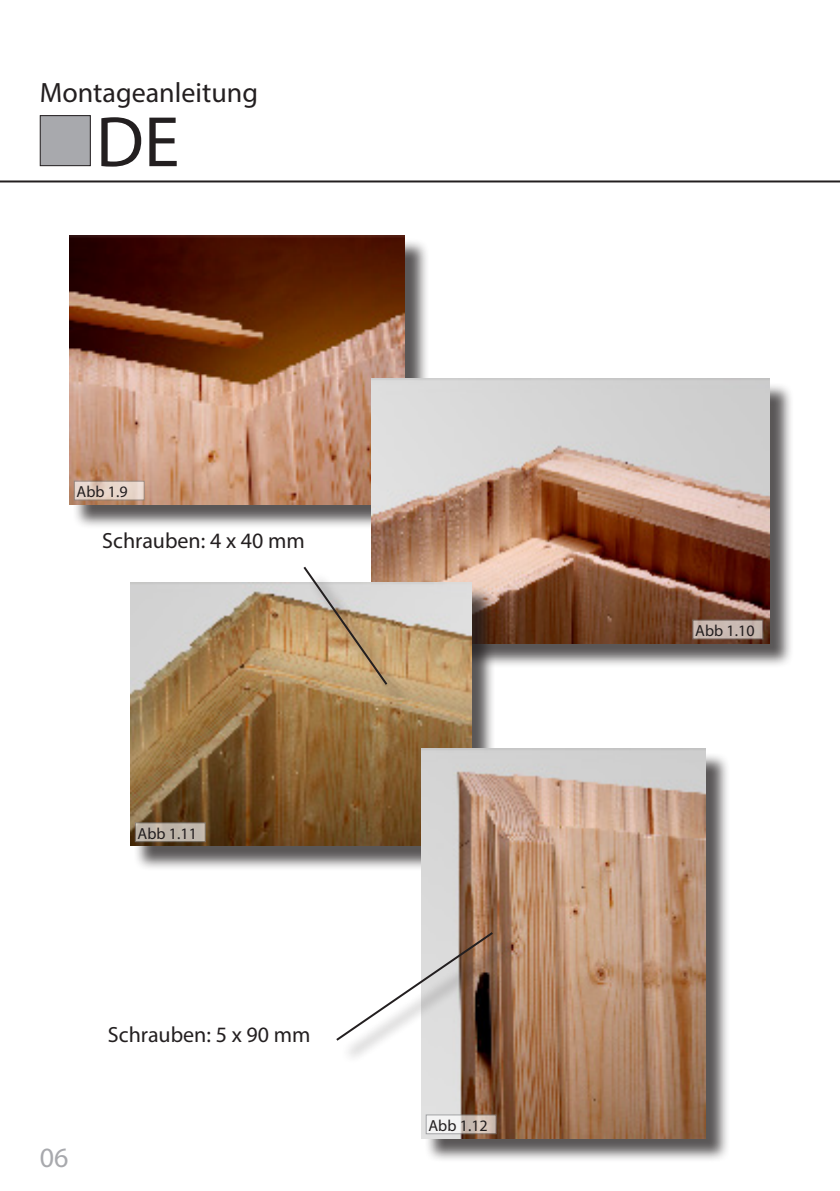
<style>
.page{position:relative;width:840px;height:1191px;background:#fff}
.page>*{position:absolute;margin:0;border:0;box-sizing:border-box;transform-origin:0 0}
.t1{font:72px "Myriad Pro";color:#231f20}
.t2{font:28px "Myriad Pro";color:#231f20}
.t3{font:28px "Myriad Pro";color:#a8a9ad}
.t4{font:22px "Myriad Pro";color:#231f20}
.t5{font:16px "Myriad Pro";color:#231f20}
</style>
<div class="page">
<hr style="left:0;top:180px;width:839px;height:2px;background:#231f20">
<div style="left:72px;top:238px;width:357px;height:291px;background:#231f20;opacity:.75"></div>
<img style="left:69px;top:235px;width:335px;height:269px">
<div style="left:374px;top:382px;width:419px;height:286px;background:#231f20;opacity:.75"></div>
<img style="left:371px;top:379px;width:397px;height:265px">
<div style="left:133px;top:586px;width:363px;height:285px;background:#231f20;opacity:.75"></div>
<img style="left:130px;top:583px;width:341px;height:263px">
<div style="left:308px;top:571px;width:103px;height:137px;background:#231f20;opacity:.75"></div>
<svg style="left:301px;top:564px;width:88px;height:123px;background:#c7b092"></svg>
<div style="left:424px;top:751px;width:305px;height:411px;background:#231f20;opacity:.75"></div>
<img style="left:421px;top:748px;width:284px;height:390px">
<div style="left:340px;top:936px;width:176px;height:128px;background:#231f20;opacity:.75"></div>
<svg style="left:336px;top:930px;width:159px;height:112px"></svg>
<div style="left:40px;top:116px;width:50px;height:50px;background:#a8a9ad"></div>
<div style="left:40px;top:115px;width:51px;height:51px;border:1px solid #231f20"></div>
<svg style="left:74px;top:480px;width:71px;height:20px"></svg>
<div style="left:692px;top:619px;width:71px;height:20px;background:#c9b9b2;border:1px solid #808285"></div>
<svg style="left:135px;top:822px;width:70px;height:20px"></svg>
<svg style="left:425px;top:1114px;width:71px;height:20px"></svg>
<p class="t2" style="left:40px;top:75px;width:220px">Montageanleitung</p>
<p class="t1" style="left:96px;top:98px;width:85px">DE</p>
<p class="t5" style="left:77px;top:481px;width:53px">Abb 1.9</p>
<p class="t4" style="left:102px;top:527px;width:204px">Schrauben: 4 x 40 mm</p>
<p class="t5" style="left:137px;top:823px;width:61px">Abb 1.11</p>
<p class="t4" style="left:108px;top:1021px;width:204px">Schrauben: 5 x 90 mm</p>
<p class="t3" style="left:40px;top:1140px;width:30px">06</p>
<p class="t5" style="left:428px;top:1115px;width:61px">Abb 1.12</p>
<p class="t5" style="left:694px;top:620px;width:61px">Abb 1.10</p>
</div>
